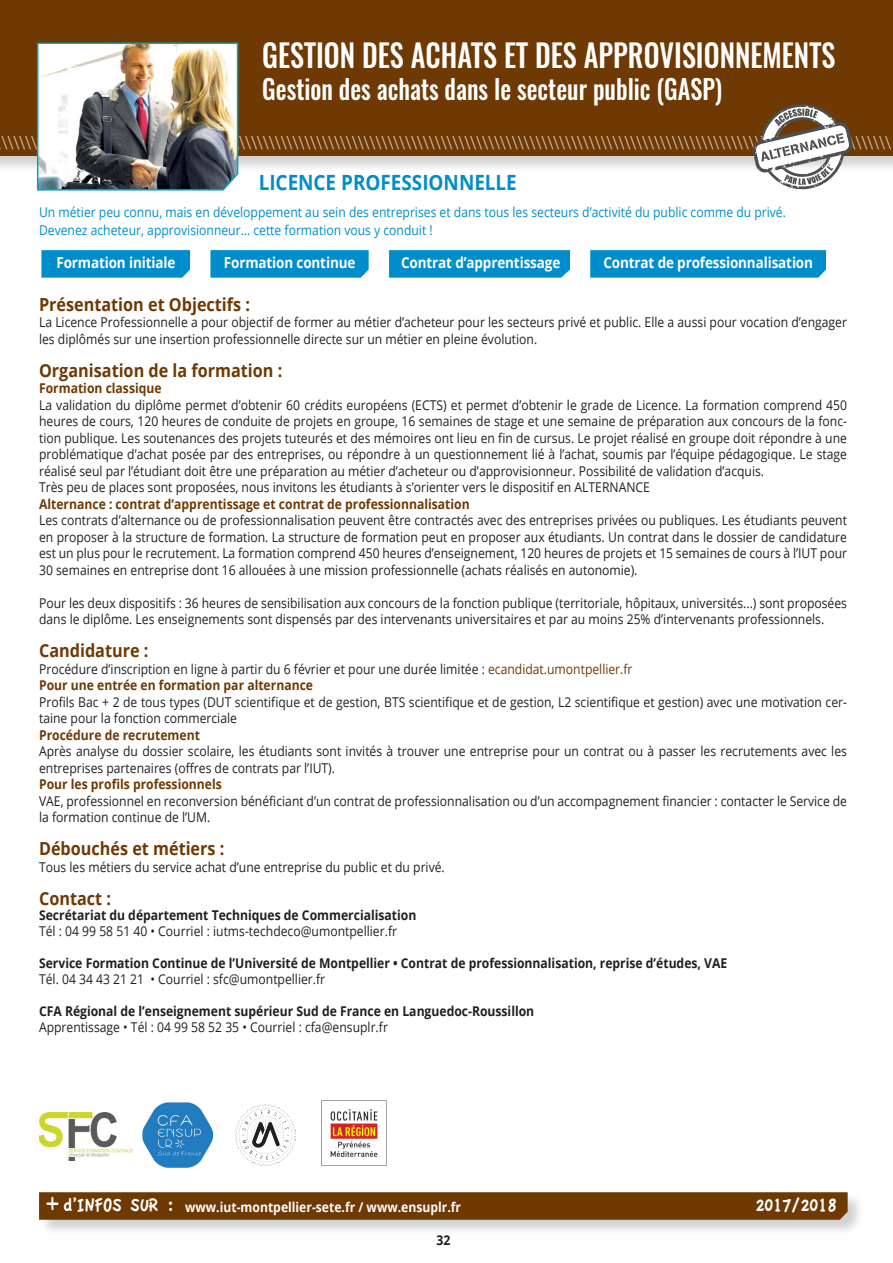
<style>
.page{position:relative;width:893px;height:1263px;background:#fff}
.page>*{position:absolute;margin:0;border:0;box-sizing:border-box;transform-origin:0 0}
.t1{font:54px "Mf I Love Glitter";color:#fff;scale:.9 1}
.t2{font:500 31.5px "Oswald";color:#fff;scale:.9 1}
.t3{font:500 27px "Oswald";color:#fff;scale:.9 1}
.t4{font:700 21px "Open Sans";color:#008dcb;scale:.9 1}
.t5{font:19.5px "Apple Casual";color:#fff;scale:.9 1}
.t6{font:700 18px "Open Sans";color:#6f3903;scale:.9 1}
.t7{font:700 15px "Open Sans";letter-spacing:-.01em;color:#fff;scale:.9 1}
.t8{font:13.5px/16.5px "Open Sans";color:#231f20;scale:.9 1}
.t9{font:700 13.5px "Open Sans";color:#231f20;scale:.9 1}
.t10{font:13.5px "Open Sans";color:#008dcb;scale:.9 1}
.t11{font:700 13.5px "Open Sans";color:#6f3903;scale:.9 1}
.t12{font:700 13.5px "Open Sans";color:#fff;scale:.9 1}
.s1{color:#6f3903}
.s2{font-weight:700;color:#6f3903}
</style>
<div class="page">
<div style="left:0;top:0;width:893px;height:156px;background:#6f3903"></div>
<div style="left:39px;top:1193px;width:825px;height:43px;background:#231f20;opacity:.2"></div>
<svg style="left:39px;top:1192px;width:809px;height:28px;background:#713c07"></svg>
<img style="left:143px;top:1102px;width:69px;height:66px">
<img style="left:235px;top:1105px;width:60px;height:60px">
<img style="left:321px;top:1100px;width:66px;height:66px">
<svg style="left:41px;top:250px;width:149px;height:28px;background:#0690cc"></svg>
<svg style="left:210px;top:250px;width:159px;height:28px;background:#0790cc"></svg>
<svg style="left:389px;top:250px;width:181px;height:28px;background:#068fcc"></svg>
<svg style="left:590px;top:250px;width:236px;height:28px;background:#058fcc"></svg>
<img style="left:39px;top:1112px;width:94px;height:48px">
<svg style="left:36px;top:42px;width:855px;height:149px"></svg>
<p class="t2" style="left:262px;top:34px;width:638px">GESTION DES ACHATS ET DES APPROVISIONNEMENTS</p>
<p class="t3" style="left:262px;top:70px;width:512px">Gestion des achats dans le secteur public (GASP)</p>
<p class="t4" style="left:259px;top:168px;width:288px">LICENCE PROFESSIONNELLE</p>
<p class="t10" style="left:39px;top:203px;width:831px">Un métier peu connu, mais en développement au sein des entreprises et dans tous les secteurs d’activité du public comme du privé.</p>
<p class="t10" style="left:39px;top:221px;width:439px">Devenez acheteur, approvisionneur… cette formation vous y conduit !</p>
<p class="t7" style="left:56px;top:252px;width:134px">Formation initiale</p>
<p class="t7" style="left:224px;top:252px;width:148px">Formation continue</p>
<p class="t7" style="left:401px;top:252px;width:178px">Contrat d’apprentissage</p>
<p class="t7" style="left:603px;top:252px;width:234px">Contrat de professionnalisation</p>
<p class="t6" style="left:39px;top:292px;width:236px">Présentation et Objectifs :</p>
<p class="t8" style="left:39px;top:314px;width:899px">La Licence Professionnelle a pour objectif de former au métier d’acheteur pour les secteurs privé et public. Elle a aussi pour vocation d’engager les diplômés sur une insertion professionnelle directe sur un métier en pleine évolution.</p>
<p class="t6" style="left:39px;top:358px;width:272px">Organisation de la formation :</p>
<p class="t11" style="left:39px;top:379px;width:138px">Formation classique</p>
<p class="t8" style="left:39px;top:396px;width:899px;text-align:justify">La validation du diplôme permet d’obtenir 60 crédits européens (ECTS) et permet d’obtenir le grade de Licence. La formation comprend 450 heures de cours, 120 heures de conduite de projets en groupe, 16 semaines de stage et une semaine de préparation aux concours de la fonc&shy;tion publique. Les soutenances des projets tuteurés et des mémoires ont lieu en fin de cursus. Le projet réalisé en groupe doit répondre à une problématique d’achat posée par des entreprises, ou répondre à un questionnement lié à l’achat, soumis par l’équipe pédagogique. Le stage réalisé seul par l’étudiant doit être une préparation au métier d’acheteur ou d’approvisionneur. Possibilité de validation d’acquis.</p>
<p class="t8" style="left:39px;top:479px;width:680px">Très peu de places sont proposées, nous invitons les étudiants à s’orienter vers le dispositif en ALTERNANCE</p>
<p class="t11" style="left:39px;top:494px;width:480px">Alternance : contrat d’apprentissage et contrat de professionnalisation</p>
<p class="t8" style="left:39px;top:512px;width:899px;text-align:justify">Les contrats d’alternance ou de professionnalisation peuvent être contractés avec des entreprises privées ou publiques. Les étudiants peuvent en proposer à la structure de formation. La structure de formation peut en proposer aux étudiants. Un contrat dans le dossier de candidature est un plus pour le recrutement. La formation comprend 450 heures d’enseignement, 120 heures de projets et 15 semaines de cours à l’IUT pour 30 semaines en entreprise dont 16 allouées à une mission professionnelle (achats réalisés en autonomie).</p>
<p class="t8" style="left:39px;top:594px;width:899px">Pour les deux dispositifs : 36 heures de sensibilisation aux concours de la fonction publique (territoriale, hôpitaux, universités...) sont proposées dans le diplôme. Les enseignements sont dispensés par des intervenants universitaires et par au moins 25% d’intervenants professionnels.</p>
<p class="t6" style="left:39px;top:638px;width:123px">Candidature :</p>
<p class="t8" style="left:39px;top:660px;width:661px">Procédure d’inscription en ligne à partir du 6 février et pour une durée limitée : <span class="s1">ecandidat.umontpellier.fr</span></p>
<p class="t11" style="left:39px;top:676px;width:306px">Pour une entrée en formation par alternance</p>
<p class="t8" style="left:39px;top:693px;width:899px">Profils Bac + 2 de tous types (DUT scientifique et de gestion, BTS scientifique et de gestion, L2 scientifique et gestion) avec une motivation cer&shy;taine pour la fonction commerciale</p>
<p class="t8" style="left:39px;top:726px;width:899px"><span class="s2">Procédure de recrutement<br></span>Après analyse du dossier scolaire, les étudiants sont invités à trouver une entreprise pour un contrat ou à passer les recrutements avec les entreprises partenaires (offres de contrats par l’IUT).</p>
<p class="t11" style="left:39px;top:775px;width:205px">Pour les profils professionnels</p>
<p class="t8" style="left:39px;top:792px;width:899px">VAE, professionnel en reconversion bénéficiant d’un contrat de professionnalisation ou d’un accompagnement financier : contacter le Service de la formation continue de l’UM.</p>
<p class="t6" style="left:39px;top:836px;width:207px">Débouchés et métiers :</p>
<p class="t8" style="left:39px;top:858px;width:452px">Tous les métiers du service achat d’une entreprise du public et du privé.</p>
<p class="t6" style="left:39px;top:886px;width:81px">Contact :</p>
<p class="t9" style="left:39px;top:905px;width:421px">Secrétariat du département Techniques de Commercialisation</p>
<p class="t8" style="left:39px;top:923px;width:399px">Tél : 04 99 58 51 40 • Courriel : iutms-techdeco@umontpellier.fr</p>
<p class="t9" style="left:39px;top:953px;width:766px">Service Formation Continue de l’Université de Montpellier • Contrat de professionnalisation, reprise d’études, VAE</p>
<p class="t8" style="left:39px;top:971px;width:319px">Tél. 04 34 43 21 21 • Courriel : sfc@umontpellier.fr</p>
<p class="t9" style="left:39px;top:1001px;width:552px">CFA Régional de l’enseignement supérieur Sud de France en Languedoc-Roussillon</p>
<p class="t8" style="left:39px;top:1019px;width:389px">Apprentissage • Tél : 04 99 58 52 35 • Courriel : cfa@ensuplr.fr</p>
<p class="t1" style="left:46px;top:1169px;width:16px">+</p>
<p class="t5" style="left:63px;top:1194px;width:124px">d’INFOS SUR :</p>
<p class="t12" style="left:185px;top:1198px;width:308px">www.iut-montpellier-sete.fr / www.ensuplr.fr</p>
<p class="t5" style="left:755px;top:1195px;width:92px">2017/2018</p>
<p class="t9" style="left:436px;top:1231px;width:17px">32</p>
</div>
